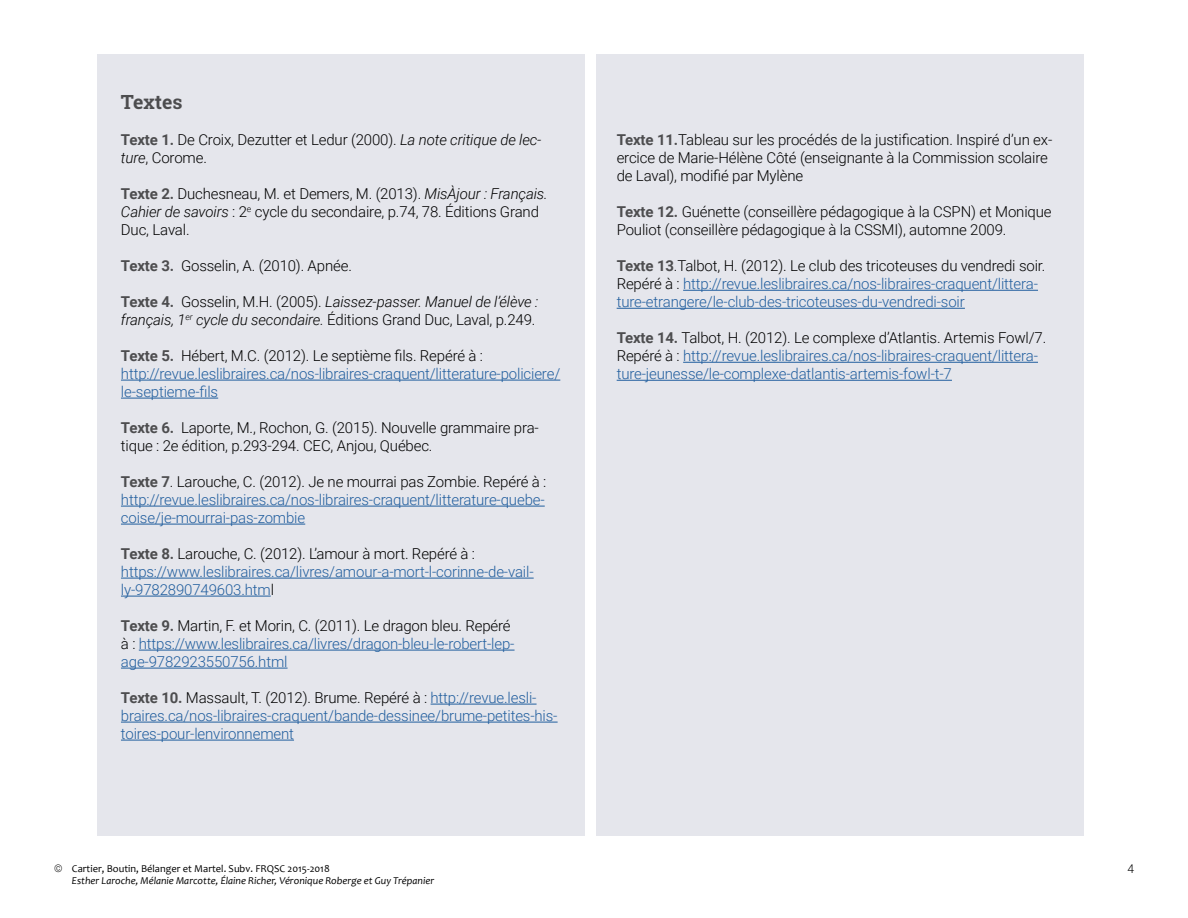
<style>
.page{position:relative;width:1188px;height:918px;background:#fff}
.page>*{position:absolute;margin:0;border:0;box-sizing:border-box;transform-origin:0 0}
.t1{font:700 19.5px "Roboto Slab";color:#4d4d4f}
.t2{font:300 15px/18px "Roboto";letter-spacing:-.01em;color:#215e9e}
.t3{font:300 15px/18px "Roboto";letter-spacing:-.01em;color:#000}
.t4{font:italic 300 15px/18px "Roboto";letter-spacing:-.01em;color:#000}
.t5{font:300 12px "Roboto";color:#000}
.t6{font:italic 10.5px/12.6px "Candara";color:#000}
.s1{font-weight:700;color:#4d4d4f}
.s2{font-style:italic}
.s3{font-weight:700;font-style:normal;color:#4d4d4f}
.s4{font-style:normal}
.s5{color:#000}
.s6{font-family:"Roboto";font-weight:300;font-style:normal}
</style>
<div class="page">
<div style="left:596px;top:54px;width:487px;height:782px;background:#e5e6ec"></div>
<div style="left:97px;top:54px;width:487px;height:782px;background:#e5e6ec"></div>
<hr style="left:683px;top:290px;width:355px;height:1px;background:#215e9e">
<hr style="left:617px;top:308px;width:348px;height:1px;background:#215e9e">
<hr style="left:683px;top:362px;width:355px;height:1px;background:#215e9e">
<hr style="left:617px;top:380px;width:335px;height:1px;background:#215e9e">
<hr style="left:121px;top:380px;width:439px;height:1px;background:#215e9e">
<hr style="left:121px;top:398px;width:97px;height:1px;background:#215e9e">
<hr style="left:121px;top:506px;width:424px;height:1px;background:#215e9e">
<hr style="left:121px;top:524px;width:184px;height:1px;background:#215e9e">
<hr style="left:121px;top:578px;width:413px;height:1px;background:#215e9e">
<hr style="left:121px;top:596px;width:150px;height:1px;background:#215e9e">
<hr style="left:139px;top:650px;width:376px;height:1px;background:#215e9e">
<hr style="left:121px;top:668px;width:167px;height:1px;background:#215e9e">
<hr style="left:431px;top:704px;width:106px;height:1px;background:#215e9e">
<hr style="left:121px;top:722px;width:437px;height:1px;background:#215e9e">
<hr style="left:121px;top:740px;width:173px;height:1px;background:#215e9e">
<h1 class="t1" style="left:121px;top:89px;width:63px">Textes</h1>
<p class="t3" style="left:121px;top:130px;width:422px"><span class="s1">Texte 1.</span> De Croix, Dezutter et Ledur (2000). <span class="s2">La note critique de lec&shy;ture</span>, Corome.</p>
<p class="t3" style="left:121px;top:184px;width:428px"><span class="s1">Texte 2.</span> Duchesneau, M. et Demers, M. (2013). <span class="s2">MisÀjour : Français.<br>Cahier de savoirs</span> : 2<sup>e</sup> cycle du secondaire, p.74, 78. Éditions Grand<br>Duc, Laval.</p>
<p class="t3" style="left:121px;top:256px;width:232px"><span class="s1">Texte 3.</span> Gosselin, A. (2010). Apnée.</p>
<p class="t4" style="left:121px;top:292px;width:419px"><span class="s3">Texte 4.</span> <span class="s4">Gosselin, M.H. (2005).</span> Laissez-passer. Manuel de l’élève : français, 1<sup>er</sup> cycle du secondaire. <span class="s4">Éditions Grand Duc, Laval, p.249.</span></p>
<p class="t2" style="left:121px;top:346px;width:441px"><span class="s1">Texte 5.</span> <span class="s5">Hébert, M.C. (2012). Le septième fils. Repéré à : </span>http://revue.leslibraires.ca/nos-libraires-craquent/litterature-policiere/ le-septieme-fils</p>
<p class="t3" style="left:121px;top:418px;width:419px"><span class="s1">Texte 6.</span> Laporte, M., Rochon, G. (2015). Nouvelle grammaire pra&shy;tique : 2e édition, p.293-294. CEC, Anjou, Québec.</p>
<p class="t2" style="left:121px;top:472px;width:427px;text-align:justify"><span class="s1">Texte 7</span><span class="s5">. Larouche, C. (2012). Je ne mourrai pas Zombie. Repéré à : </span>http://revue.leslibraires.ca/nos-libraires-craquent/litterature-quebe&shy;coise/je-mourrai-pas-zombie</p>
<p class="t2" style="left:121px;top:544px;width:414px"><span class="s1">Texte 8.</span> <span class="s5">Larouche, C. (2012). L’amour à mort. Repéré à : </span>https://www.leslibraires.ca/livres/amour-a-mort-l-corinne-de-vail&shy;ly-9782890749603.htm<span class="s5">l</span></p>
<p class="t2" style="left:121px;top:616px;width:395px"><span class="s1">Texte 9.</span> <span class="s5">Martin, F. et Morin, C. (2011). Le dragon bleu. Repéré à :</span> https://www.leslibraires.ca/livres/dragon-bleu-le-robert-lep&shy;age-9782923550756.html</p>
<p class="t2" style="left:121px;top:688px;width:438px"><span class="s1">Texte 10.</span> <span class="s5">Massault, T. (2012). Brume. Repéré à :</span> http://revue.lesli&shy;braires.ca/nos-libraires-craquent/bande-dessinee/brume-petites-his&shy;toires-pour-lenvironnement</p>
<p class="t6" style="left:72px;top:862px;width:364px;text-indent:-18px"><span class="s6">©</span> <span class="s4">Cartier, Boutin, Bélanger et Martel. Subv. FRQSC 2015-2018<br></span>Esther Laroche, Mélanie Marcotte, Élaine Richer, Véronique Roberge et Guy Trépanier</p>
<p class="t3" style="left:617px;top:130px;width:437px"><span class="s1">Texte 11.</span>Tableau sur les procédés de la justification. Inspiré d’un ex&shy;ercice de Marie-Hélène Côté (enseignante à la Commission scolaire de Laval), modifié par Mylène</p>
<p class="t3" style="left:617px;top:202px;width:436px"><span class="s1">Texte 12.</span> Guénette (conseillère pédagogique à la CSPN) et Monique<br>Pouliot (conseillère pédagogique à la CSSMI), automne 2009.</p>
<p class="t2" style="left:617px;top:256px;width:430px"><span class="s1">Texte 13</span><span class="s5">.Talbot, H. (2012). Le club des tricoteuses du vendredi soir.<br>Repéré à :</span> http://revue.leslibraires.ca/nos-libraires-craquent/littera&shy;ture-etrangere/le-club-des-tricoteuses-du-vendredi-soir</p>
<p class="t2" style="left:617px;top:328px;width:431px"><span class="s1">Texte 14.</span> <span class="s5">Talbot, H. (2012). Le complexe d’Atlantis. Artemis Fowl/7.<br>Repéré à :</span> http://revue.leslibraires.ca/nos-libraires-craquent/littera&shy;ture-jeunesse/le-complexe-datlantis-artemis-fowl-t-7</p>
<p class="t5" style="left:1127px;top:860px;width:8px">4</p>
</div>
